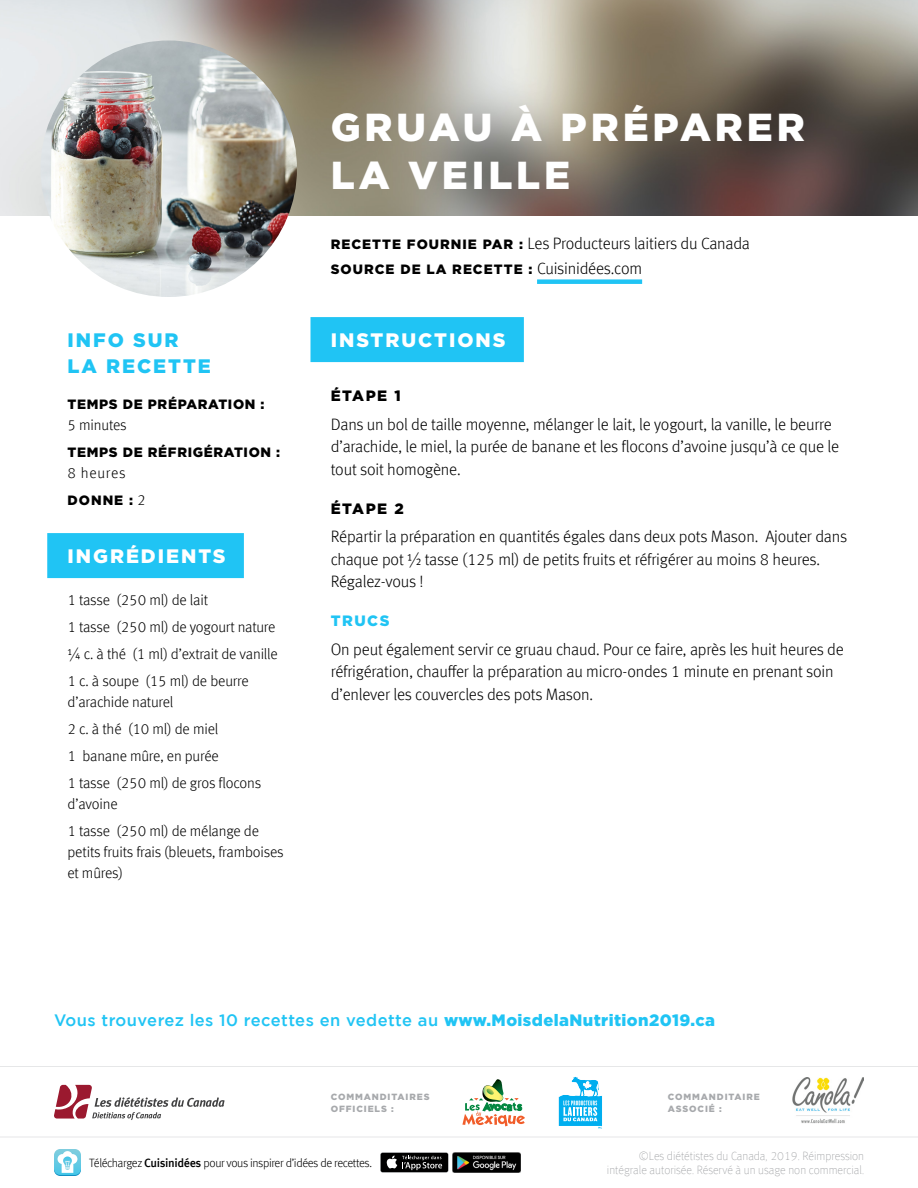
<style>
.page{position:relative;width:918px;height:1188px;background:#fff}
.page>*{position:absolute;margin:0;border:0;box-sizing:border-box;transform-origin:0 0}
.t1{font:900 39px/48px "Gotham HTF";letter-spacing:.1em;color:#fff}
.t2{font:900 19.5px "Gotham HTF";letter-spacing:.1em;color:#fff}
.t3{font:900 19.5px/25.5px "Gotham HTF";letter-spacing:.1em;color:#20c4f4}
.t4{font:300 16.5px/22.5px "Meta Offc";letter-spacing:-.01em;color:#000}
.t5{font:500 16.5px "Gotham";letter-spacing:.025em;color:#20c4f4}
.t6{font:300 15px/27px "Meta Offc";letter-spacing:-.01em;color:#000}
.t7{font:900 15px "Gotham HTF";letter-spacing:.1em;color:#000}
.t8{font:900 15px "Gotham HTF";letter-spacing:.1em;color:#20c4f4}
.t9{font:900 13.5px "Gotham HTF";letter-spacing:.05em;color:#000}
.t10{font:900 13.5px "Gotham HTF";letter-spacing:.075em;color:#000}
.t11{font:100 12px/13.5px "Meta Offc";color:#939598;text-align:right}
.t12{font:300 12px "Meta Offc";letter-spacing:-.035em;color:#000}
.t13{font:900 9px/12px "Gotham HTF";letter-spacing:.1em;color:#a7a9ac}
.s1{font-family:"Meta Offc";font-weight:300;font-size:15px}
.s2{font-family:"Gotham HTF";font-weight:900;font-size:13.5px}
.s3{font-family:"Meta Offc";font-weight:300;font-size:16.5px}
.s4{font-family:"Gotham HTF";font-weight:900}
.s5{font-weight:500}
</style>
<div class="page">
<hr style="left:0;top:1137px;width:918px;height:1px;background:#e6e7e8">
<hr style="left:0;top:1066px;width:918px;height:1px;background:#e6e7e8">
<svg style="left:54px;top:1149px;width:27px;height:27px"></svg>
<svg style="left:54px;top:1085px;width:171px;height:35px"></svg>
<img style="left:453px;top:1152px;width:68px;height:21px">
<svg style="left:380px;top:1152px;width:69px;height:21px"></svg>
<div style="left:381px;top:1153px;width:67px;height:19px;background:#000;border-radius:2px"></div>
<svg style="left:386px;top:1156px;width:56px;height:14px"></svg>
<svg style="left:559px;top:1076px;width:43px;height:53px"></svg>
<svg style="left:462px;top:1079px;width:63px;height:47px"></svg>
<img style="left:792px;top:1078px;width:72px;height:46px">
<img style="left:0;top:0;width:918px;height:216px">
<img style="left:40px;top:40px;width:257px;height:257px;border-radius:128px">
<div style="left:310px;top:317px;width:214px;height:45px;background:#20c4f4"></div>
<div style="left:537px;top:279px;width:105px;height:5px;background:#20c4f4"></div>
<div style="left:47px;top:533px;width:197px;height:45px;background:#20c4f4"></div>
<h1 class="t1" style="left:331px;top:102px;width:476px">GRUAU À PRÉPARER<br>LA VEILLE</h1>
<p class="t3" style="left:68px;top:327px;width:145px">INFO SUR<br>LA RECETTE</p>
<p class="t9" style="left:68px;top:396px;width:199px">TEMPS DE PRÉPARATION :</p>
<p class="t6" style="left:67px;top:411px;width:61px">5 minutes</p>
<p class="t9" style="left:68px;top:444px;width:214px">TEMPS DE RÉFRIGÉRATION :</p>
<p class="t6" style="left:68px;top:459px;width:60px">8 heures</p>
<p class="t9" style="left:68px;top:492px;width:80px">DONNE : <span class="s1">2</span></p>
<p class="t2" style="left:68px;top:545px;width:160px">INGRÉDIENTS</p>
<p class="t6" style="left:68px;top:587px;width:212px">1 tasse (250 ml) de lait<br>1 tasse (250 ml) de yogourt nature ¼ c. à thé (1 ml) d’extrait de vanille<br>1 c. à soupe (15 ml) de beurre</p>
<p class="t6" style="left:68px;top:689px;width:195px">d’arachide naturel<br>2 c. à thé (10 ml) de miel<br>1 banane mûre, en purée<br>1 tasse (250 ml) de gros flocons</p>
<p class="t6" style="left:68px;top:791px;width:193px">d’avoine<br>1 tasse (250 ml) de mélange de</p>
<p class="t6" style="left:68px;top:842px;width:218px;line-height:21px">petits fruits frais (bleuets, framboises et mûres)</p>
<p class="t4" style="left:331px;top:232px;width:421px"><span class="s2">RECETTE FOURNIE PAR :</span> Les Producteurs laitiers du Canada</p>
<p class="t10" style="left:331px;top:262px;width:313px">SOURCE DE LA RECETTE : <span class="s3">Cuisinidées.com</span></p>
<p class="t2" style="left:331px;top:329px;width:176px">INSTRUCTIONS</p>
<p class="t7" style="left:331px;top:387px;width:72px">ÉTAPE 1</p>
<p class="t4" style="left:331px;top:413px;width:510px">Dans un bol de taille moyenne, mélanger le lait, le yogourt, la vanille, le beurre d’arachide, le miel, la purée de banane et les flocons d’avoine jusqu’à ce que le tout soit homogène.</p>
<p class="t7" style="left:331px;top:500px;width:75px">ÉTAPE 2</p>
<p class="t4" style="left:331px;top:526px;width:518px">Répartir la préparation en quantités égales dans deux pots Mason. Ajouter dans chaque pot ½ tasse (125 ml) de petits fruits et réfrigérer au moins 8 heures.<br>Régalez-vous !</p>
<p class="t8" style="left:331px;top:612px;width:60px">TRUCS</p>
<p class="t4" style="left:331px;top:638px;width:514px">On peut également servir ce gruau chaud. Pour ce faire, après les huit heures de réfrigération, chauffer la préparation au micro-ondes 1 minute en prenant soin d’enlever les couvercles des pots Mason.</p>
<p class="t5" style="left:54px;top:1011px;width:663px">Vous trouverez les 10 recettes en vedette au <span class="s4">www.MoisdelaNutrition2019.ca</span></p>
<p class="t13" style="left:331px;top:1090px;width:100px">COMMANDITAIRES<br>OFFICIELS :</p>
<p class="t12" style="left:89px;top:1156px;width:284px">Téléchargez <span class="s5">Cuisinidées</span> pour vous inspirer d’idées de recettes.</p>
<p class="t13" style="left:668px;top:1090px;width:94px">COMMANDITAIRE<br>ASSOCIÉ :</p>
<p class="t11" style="left:607px;top:1150px;width:259px">©Les diététistes du Canada, 2019. Réimpression intégrale autorisée. Réservé à un usage non commercial.</p>
</div>
